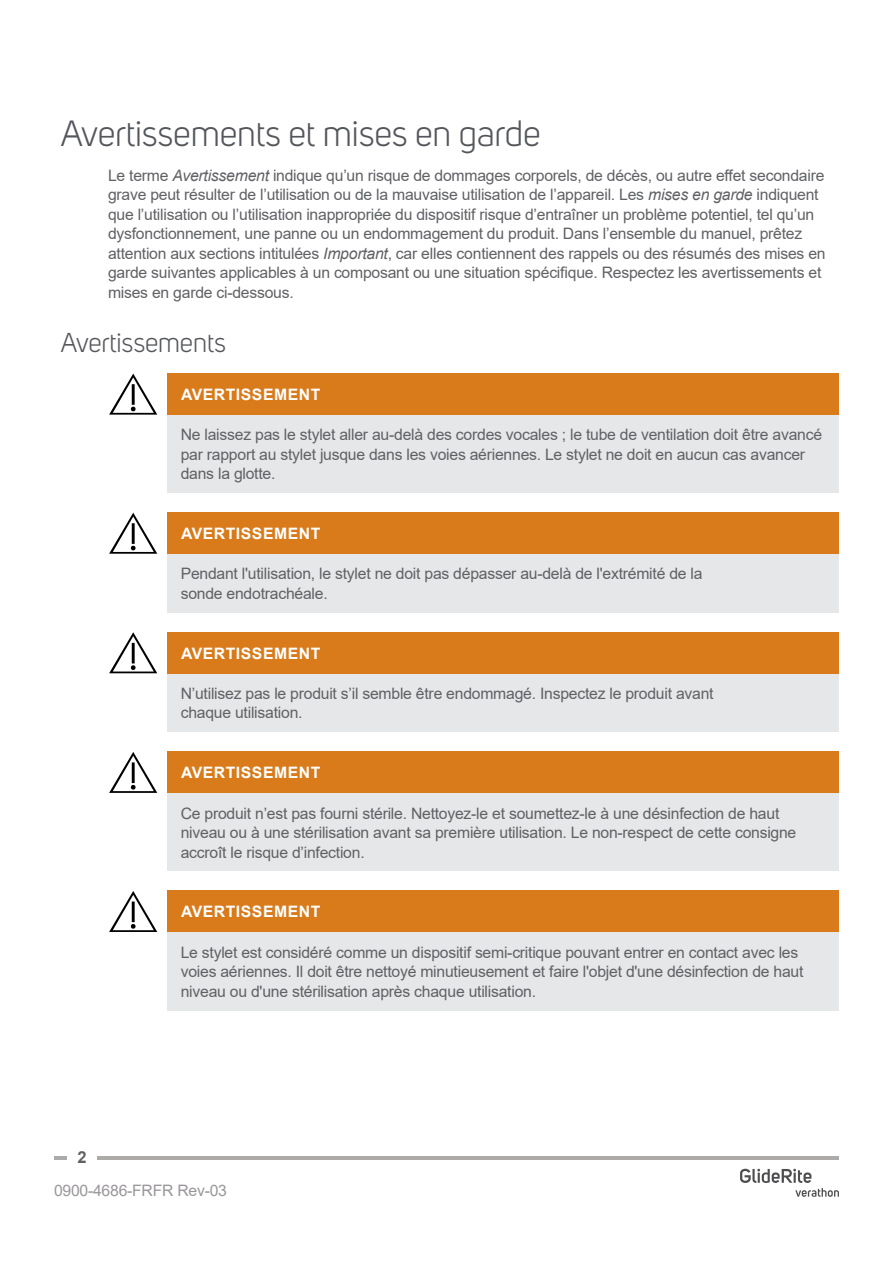
<style>
.page{position:relative;width:893px;height:1263px;background:#fff}
.page>*{position:absolute;margin:0;border:0;box-sizing:border-box;transform-origin:0 0}
.Heading_2{font:36px "Uni Sans";letter-spacing:-.005em;color:#54565b}
.Heading_3{font:27px "Uni Sans";letter-spacing:-.005em;color:#54565b}
.t1{font:700 16.5px "Arial";color:#606165}
.Table_Text{font:15.75px/19.5px "Arial";letter-spacing:-.015em;color:#606165}
.Body_Text{font:15.75px/19.5px "Arial";letter-spacing:-.015em;color:#606165}
.Caution_Heading{font:700 15.75px "Arial";letter-spacing:.035em;color:#fff}
.t2{font:15.75px "Arial";letter-spacing:-.015em;color:#99969a}
.s1{font-style:italic}
</style>
<div class="page">
<hr style="left:54px;top:1156px;width:785px;height:3px;background:#adabaa">
<div style="left:68px;top:1151px;width:29px;height:14px;background:#fff"></div>
<div style="left:167px;top:413px;width:672px;height:80px;background:#e6e7e8"></div>
<div style="left:167px;top:373px;width:672px;height:42px;background:#d97b1b"></div>
<svg style="left:109px;top:373px;width:49px;height:42px"></svg>
<div style="left:167px;top:552px;width:672px;height:60px;background:#e6e7e8"></div>
<div style="left:167px;top:513px;width:672px;height:41px;background:#d97b1b"></div>
<svg style="left:109px;top:513px;width:49px;height:41px"></svg>
<div style="left:167px;top:671px;width:672px;height:61px;background:#e6e7e8"></div>
<div style="left:167px;top:632px;width:672px;height:41px;background:#d97b1b"></div>
<svg style="left:109px;top:632px;width:48px;height:41px"></svg>
<div style="left:167px;top:791px;width:672px;height:80px;background:#e6e7e8"></div>
<div style="left:167px;top:752px;width:672px;height:41px;background:#d97b1b"></div>
<svg style="left:109px;top:752px;width:49px;height:41px"></svg>
<div style="left:167px;top:930px;width:672px;height:80px;background:#e6e7e8"></div>
<div style="left:167px;top:891px;width:672px;height:41px;background:#d97b1b"></div>
<svg style="left:109px;top:891px;width:49px;height:41px"></svg>
<svg style="left:740px;top:1169px;width:99px;height:28px"></svg>
<h2 class="Heading_2" style="left:61px;top:112px;width:481px">Avertissements et mises en garde</h2>
<p class="Body_Text" style="left:108px;top:165px;width:719px">Le terme <span class="s1">Avertissement</span> indique qu’un risque de dommages corporels, de décès, ou autre effet secondaire grave peut résulter de l’utilisation ou de la mauvaise utilisation de l’appareil. Les <span class="s1">mises en garde</span> indiquent que l’utilisation ou l’utilisation inappropriée du dispositif risque d’entraîner un problème potentiel, tel qu’un dysfonctionnement, une panne ou un endommagement du produit. Dans l’ensemble du manuel, prêtez attention aux sections intitulées <span class="s1">Important</span>, car elles contiennent des rappels ou des résumés des mises en garde suivantes applicables à un composant ou une situation spécifique. Respectez les avertissements et mises en garde ci-dessous.</p>
<h3 class="Heading_3" style="left:61px;top:327px;width:167px">Avertissements</h3>
<p class="Caution_Heading" style="left:181px;top:383px;width:141px">AVERTISSEMENT</p>
<p class="Table_Text" style="left:181px;top:425px;width:643px">Ne laissez pas le stylet aller au-delà des cordes vocales ; le tube de ventilation doit être avancé par rapport au stylet jusque dans les voies aériennes. Le stylet ne doit en aucun cas avancer dans la glotte.</p>
<p class="Caution_Heading" style="left:181px;top:522px;width:141px">AVERTISSEMENT</p>
<p class="Table_Text" style="left:181px;top:564px;width:523px">Pendant l'utilisation, le stylet ne doit pas dépasser au-delà de l'extrémité de la sonde endotrachéale.</p>
<p class="Caution_Heading" style="left:181px;top:642px;width:141px">AVERTISSEMENT</p>
<p class="Table_Text" style="left:181px;top:683px;width:534px">N’utilisez pas le produit s’il semble être endommagé. Inspectez le produit avant chaque utilisation.</p>
<p class="Caution_Heading" style="left:181px;top:761px;width:141px">AVERTISSEMENT</p>
<p class="Table_Text" style="left:181px;top:803px;width:617px">Ce produit n’est pas fourni stérile. Nettoyez-le et soumettez-le à une désinfection de haut niveau ou à une stérilisation avant sa première utilisation. Le non-respect de cette consigne accroît le risque d’infection.</p>
<p class="Caution_Heading" style="left:181px;top:900px;width:141px">AVERTISSEMENT</p>
<p class="Table_Text" style="left:181px;top:942px;width:624px">Le stylet est considéré comme un dispositif semi-critique pouvant entrer en contact avec les voies aériennes. Il doit être nettoyé minutieusement et faire l'objet d'une désinfection de haut niveau ou d'une stérilisation après chaque utilisation.</p>
<p class="t1" style="left:78px;top:1146px;width:11px">2</p>
<p class="t2" style="left:54px;top:1180px;width:174px">0900-4686-FRFR Rev-03</p>
</div>
